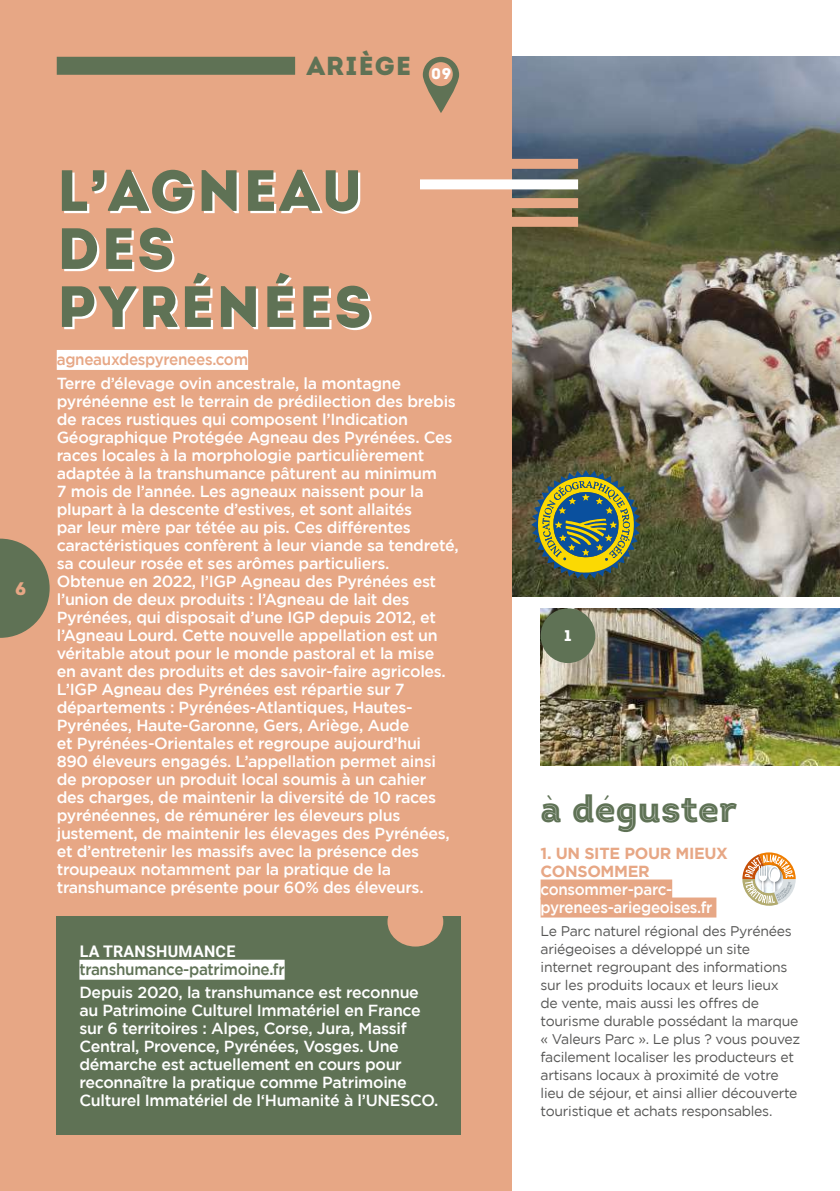
<style>
.page{position:relative;width:840px;height:1191px;background:#fff}
.page>*{position:absolute;margin:0;border:0;box-sizing:border-box;transform-origin:0 0}
.t1{font:58px/58px "Intro";letter-spacing:.02em;color:#5f7255}
.t2{font:38px "Intro Black Inline";color:#5f7255}
.t3{font:900 26px "Intro";letter-spacing:.05em;color:#5f7255}
.t4{font:900 18px "Intro";color:#e7a785}
.t5{font:500 16px/18px "Gotham";letter-spacing:-.02em;color:#fff}
.t6{font:500 16px/18px "Gotham";letter-spacing:-.02em;color:#fff;scale:.95 1}
.t7{font:700 16px/18px "Gotham";letter-spacing:-.02em;color:#e7a785}
.t8{font:500 16px "Gotham";letter-spacing:-.02em;color:#5f7255;scale:.95 1}
.t9{font:500 16px "Gotham";letter-spacing:-.02em;color:#e7a785;scale:.95 1}
.t10{font:700 16px "Roboto";letter-spacing:.015em;color:#fff}
.t11{font:900 15.4px "Intro";color:#fff}
.t12{font:14px/18px "Gotham";letter-spacing:-.02em;color:#575756}
.s1{font-family:"Gotham";font-weight:900}
</style>
<div class="page">
<div style="left:0;top:0;width:512px;height:1191px;background:#e7a785"></div>
<img style="left:512px;top:57px;width:327px;height:540px">
<div style="left:540px;top:879px;width:131px;height:20px;background:#e7a785"></div>
<div style="left:540px;top:897px;width:176px;height:20px;background:#e7a785"></div>
<div style="left:420px;top:159px;width:157px;height:10px;background:#e7a785"></div>
<div style="left:420px;top:179px;width:157px;height:10px;background:#fff"></div>
<div style="left:420px;top:198px;width:157px;height:10px;background:#e7a785"></div>
<div style="left:420px;top:217px;width:157px;height:10px;background:#e7a785"></div>
<div style="left:57px;top:916px;width:404px;height:218px;background:#5f7255"></div>
<div style="left:79px;top:959px;width:205px;height:20px;background:#fff"></div>
<div style="left:387px;top:897px;width:56px;height:49px;background:#e7a785;border-radius:50%"></div>
<div style="left:57px;top:350px;width:191px;height:20px;background:#fff"></div>
<img style="left:540px;top:608px;width:299px;height:157px">
<svg style="left:740px;top:850px;width:57px;height:57px"></svg>
<svg style="left:742px;top:852px;width:53px;height:53px"></svg>
<svg style="left:0;top:538px;width:50px;height:100px"></svg>
<div style="left:540px;top:608px;width:55px;height:55px;background:#5f7255;border-radius:50%"></div>
<div style="left:57px;top:57px;width:238px;height:18px;background:#5f7255"></div>
<svg style="left:422px;top:57px;width:37px;height:56px"></svg>
<div style="left:428px;top:62px;width:24px;height:24px;background:#e7a785;border-radius:50%"></div>
<svg style="left:531px;top:470px;width:109px;height:109px;background:#6f7d48"></svg>
<h3 class="t3" style="left:306px;top:49px;width:146px">ARIÈGE <sub>09</sub></h3>
<p class="t4" style="left:15px;top:577px;width:13px">6</p>
<h1 class="t1" style="left:57px;top:162px;width:316px">L<span class="s1">’</span>AGNEAU<br>DES<br>PYRÉNÉES</h1>
<p class="t9" style="left:57px;top:349px;width:203px">agneauxdespyrenees.com</p>
<p class="t5" style="left:57px;top:374px;width:403px">Terre d’élevage ovin ancestrale, la montagne pyrénéenne est le terrain de prédilection des brebis de races rustiques qui composent l’Indication Géographique Protégée Agneau des Pyrénées. Ces races locales à la morphologie particulièrement adaptée à la transhumance pâturent au minimum<br>7 mois de l’année. Les agneaux naissent pour la plupart à la descente d’estives, et sont allaités<br>par leur mère par tétée au pis. Ces différentes caractéristiques confèrent à leur viande sa tendreté, sa couleur rosée et ses arômes particuliers.<br>Obtenue en 2022, l’IGP Agneau des Pyrénées est l’union de deux produits : l’Agneau de lait des Pyrénées, qui disposait d’une IGP depuis 2012, et l’Agneau Lourd. Cette nouvelle appellation est un véritable atout pour le monde pastoral et la mise<br>en avant des produits et des savoir-faire agricoles.<br>L’IGP Agneau des Pyrénées est répartie sur 7 départements : Pyrénées-Atlantiques, Hautes-Pyrénées, Haute-Garonne, Gers, Ariège, Aude<br>et Pyrénées-Orientales et regroupe aujourd’hui<br>890 éleveurs engagés. L’appellation permet ainsi de proposer un produit local soumis à un cahier<br>des charges, de maintenir la diversité de 10 races pyrénéennes, de rémunérer les éleveurs plus justement, de maintenir les élevages des Pyrénées, et d’entretenir les massifs avec la présence des troupeaux notamment par la pratique de la transhumance présente pour 60% des éleveurs.</p>
<p class="t10" style="left:80px;top:939px;width:157px">LA TRANSHUMANCE</p>
<p class="t8" style="left:79px;top:958px;width:217px">transhumance-patrimoine.fr</p>
<p class="t5" style="left:79px;top:983px;width:360px">Depuis 2020, la transhumance est reconnue au Patrimoine Culturel Immatériel en France sur 6 territoires : Alpes, Corse, Jura, Massif Central, Provence, Pyrénées, Vosges. Une démarche est actuellement en cours pour reconnaître la pratique comme Patrimoine Culturel Immatériel de l‘Humanité à l’UNESCO.</p>
<p class="t11" style="left:564px;top:626px;width:9px">1</p>
<h2 class="t2" style="left:540px;top:785px;width:198px">à déguster</h2>
<p class="t7" style="left:540px;top:843px;width:189px">1. UN SITE POUR MIEUX<br>CONSOMMER</p>
<p class="t6" style="left:540px;top:879px;width:182px">consommer-parc&shy;pyrenees-ariegeoises.fr</p>
<p class="t12" style="left:540px;top:922px;width:261px">Le Parc naturel régional des Pyrénées ariégeoises a développé un site internet regroupant des informations sur les produits locaux et leurs lieux<br>de vente, mais aussi les offres de tourisme durable possédant la marque « Valeurs Parc ». Le plus ? vous pouvez facilement localiser les producteurs et artisans locaux à proximité de votre lieu de séjour, et ainsi allier découverte touristique et achats responsables.</p>
</div>
